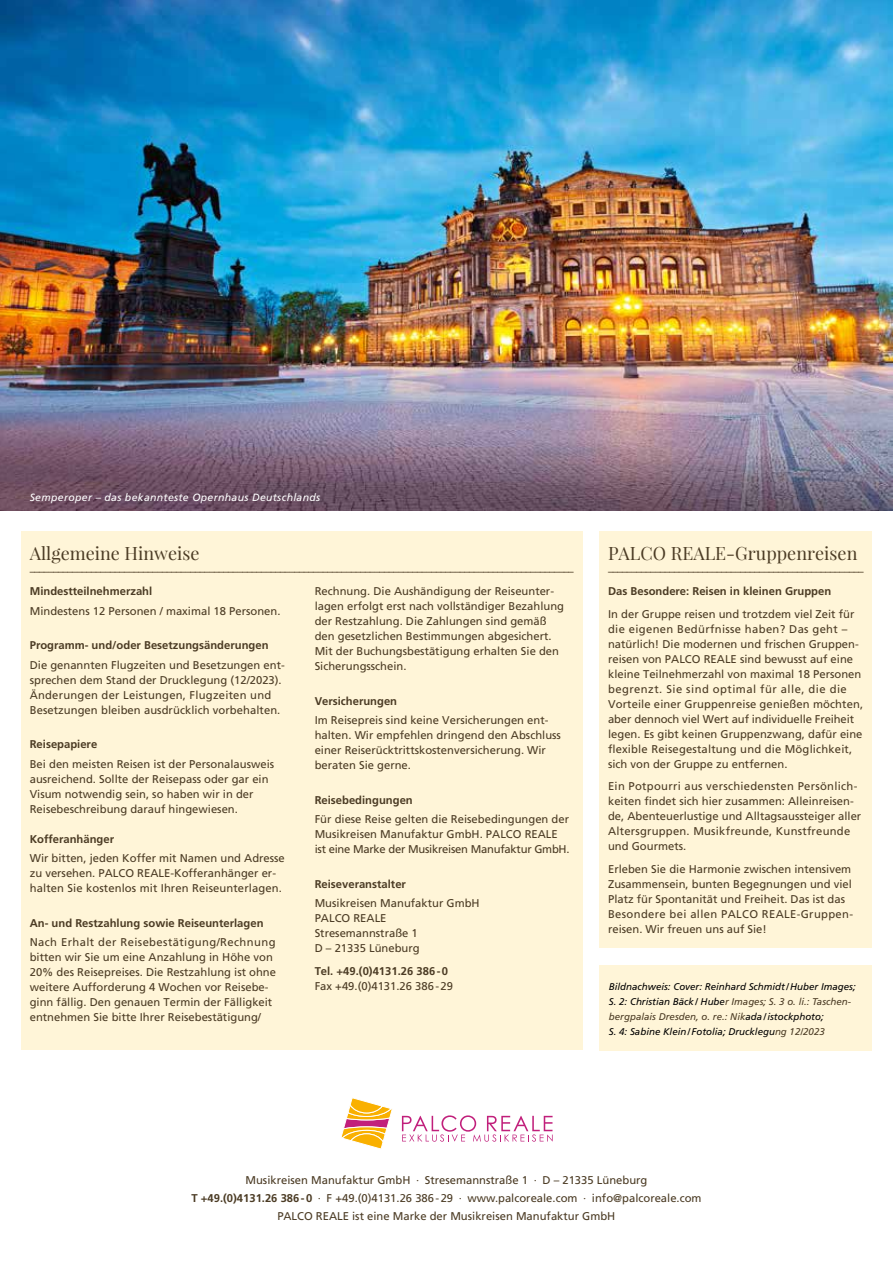
<style>
.page{position:relative;width:893px;height:1263px;background:#fff}
.page>*{position:absolute;margin:0;border:0;box-sizing:border-box;transform-origin:0 0}
.t1{font:18px "Playfair Display";color:#4b3b24}
.t2{font:11.25px/15px "Frutiger LT Std";color:#4b3b24}
.t3{font:700 11.25px "Frutiger LT Std";color:#4b3b24}
.t4{font:10.5px "Frutiger LT Std";color:#4b3b24}
.t5{font:italic 10.5px "Frutiger LT Std";letter-spacing:.03em;color:#fff}
.t6{font:italic 9.75px/15px "Frutiger LT Std";color:#000}
.s1{color:#4b3b24}
.s2{font-weight:700}
</style>
<div class="page">
<div style="left:600px;top:531px;width:272px;height:417px;background:#fff5d8"></div>
<div style="left:600px;top:965px;width:272px;height:85px;background:#fff5d8"></div>
<img style="left:0;top:0;width:893px;height:510px">
<svg style="left:341px;top:1097px;width:52px;height:52px"></svg>
<svg style="left:402px;top:1115px;width:151px;height:27px"></svg>
<div style="left:21px;top:531px;width:562px;height:519px;background:#fff5d8"></div>
<p class="t5" style="left:30px;top:491px;width:292px">Semperoper – das bekannteste Opernhaus Deutschlands</p>
<h1 class="t1" style="left:30px;top:541px;width:171px">Allgemeine Hinweise</h1>
<p class="t4" style="left:30px;top:565px;width:545px">–––––––––––––––––––––––––––––––––––––––––––––––––––––––––––––––––––––––––––––––––––––––––––––––––––––––––––––––––––</p>
<p class="t3" style="left:30px;top:585px;width:124px">Mindestteilnehmerzahl</p>
<p class="t2" style="left:30px;top:603px;width:252px">Mindestens 12 Personen / maximal 18 Personen.</p>
<p class="t3" style="left:30px;top:639px;width:240px">Programm- und/oder Besetzungsänderungen</p>
<p class="t2" style="left:30px;top:657px;width:257px">Die genannten Flugzeiten und Besetzungen ent&shy;sprechen dem Stand der Drucklegung (12/2023).<br>Änderungen der Leistungen, Flugzeiten und Besetzungen bleiben ausdrücklich vorbehalten.</p>
<p class="t3" style="left:30px;top:738px;width:69px">Reisepapiere</p>
<p class="t2" style="left:30px;top:756px;width:246px">Bei den meisten Reisen ist der Personalausweis ausreichend. Sollte der Reisepass oder gar ein Visum notwendig sein, so haben wir in der Reisebeschreibung darauf hingewiesen.</p>
<p class="t3" style="left:30px;top:832px;width:86px">Kofferanhänger</p>
<p class="t2" style="left:30px;top:851px;width:257px">Wir bitten, jeden Koffer mit Namen und Adresse zu versehen. PALCO REALE-Kofferanhänger er&shy;halten Sie kostenlos mit Ihren Reiseunterlagen.</p>
<p class="t3" style="left:30px;top:916px;width:235px">An- und Restzahlung sowie Reiseunterlagen</p>
<p class="t2" style="left:30px;top:935px;width:248px">Nach Erhalt der Reisebestätigung/Rechnung bitten wir Sie um eine Anzahlung in Höhe von 20% des Reisepreises. Die Restzahlung ist ohne weitere Aufforderung 4 Wochen vor Reisebe&shy;ginn fällig. Den genauen Termin der Fälligkeit entnehmen Sie bitte Ihrer Reisebestätigung/</p>
<p class="t2" style="left:315px;top:584px;width:251px">Rechnung. Die Aushändigung der Reiseunter&shy;lagen erfolgt erst nach vollständiger Bezahlung der Restzahlung. Die Zahlungen sind gemäß den gesetzlichen Bestimmungen abgesichert.<br>Mit der Buchungsbestätigung erhalten Sie den Sicherungsschein.</p>
<p class="t3" style="left:315px;top:694px;width:84px">Versicherungen</p>
<p class="t2" style="left:315px;top:713px;width:248px">Im Reisepreis sind keine Versicherungen ent&shy;halten. Wir empfehlen dringend den Abschluss einer Reiserücktrittskostenversicherung. Wir beraten Sie gerne.</p>
<p class="t3" style="left:315px;top:793px;width:100px">Reisebedingungen</p>
<p class="t2" style="left:315px;top:812px;width:256px">Für diese Reise gelten die Reisebedingungen der<br>Musikreisen Manufaktur GmbH. PALCO REALE ist eine Marke der Musikreisen Manufaktur GmbH.</p>
<p class="t3" style="left:315px;top:877px;width:93px">Reiseveranstalter</p>
<p class="t2" style="left:315px;top:896px;width:167px">Musikreisen Manufaktur GmbH<br>PALCO REALE<br>Stresemannstraße 1<br>D – 21335 Lüneburg</p>
<p class="t3" style="left:315px;top:964px;width:135px">Tel. +49.(0)4131.26 386-0</p>
<p class="t2" style="left:315px;top:978px;width:140px">Fax +49.(0)4131.26 386-29</p>
<h1 class="t1" style="left:608px;top:541px;width:251px">PALCO REALE-Gruppenreisen</h1>
<p class="t4" style="left:608px;top:565px;width:257px">––––––––––––––––––––––––––––––––––––––––––––––––––––––</p>
<p class="t3" style="left:608px;top:585px;width:225px">Das Besondere: Reisen in kleinen Gruppen</p>
<p class="t2" style="left:608px;top:606px;width:257px">In der Gruppe reisen und trotzdem viel Zeit für die eigenen Bedürfnisse haben? Das geht – natürlich! Die modernen und frischen Gruppen&shy;reisen von PALCO REALE sind bewusst auf eine kleine Teilnehmerzahl von maximal 18 Personen begrenzt. Sie sind optimal für alle, die die Vorteile einer Gruppenreise genießen möchten, aber dennoch viel Wert auf individuelle Freiheit legen. Es gibt keinen Gruppenzwang, dafür eine flexible Reisegestaltung und die Möglichkeit, sich von der Gruppe zu entfernen.</p>
<p class="t2" style="left:608px;top:779px;width:255px">Ein Potpourri aus verschiedensten Persönlich&shy;keiten findet sich hier zusammen: Alleinreisen&shy;de, Abenteuerlustige und Alltagsaussteiger aller Altersgruppen. Musikfreunde, Kunstfreunde und Gourmets.</p>
<p class="t2" style="left:608px;top:861px;width:246px">Erleben Sie die Harmonie zwischen intensivem Zusammensein, bunten Begegnungen und viel Platz für Spontanität und Freiheit. Das ist das Besondere bei allen PALCO REALE-Gruppen&shy;reisen. Wir freuen uns auf Sie!</p>
<p class="t6" style="left:609px;top:979px;width:248px">Bildnachweis: Cover: Reinhard Schmidt/Huber Images; S. 2: Christian Bäck/ Hube<span class="s1">r Images; S. 3 o. li.: Taschen&shy;bergpalais Dresden, o. re.: Nik</span>ada/istockphoto;<br>S. 4: Sabine Klein/Fotolia; Drucklegu<span class="s1">ng 12/2023</span></p>
<p class="t2" style="left:191px;top:1171px;width:512px;line-height:18px;text-align:center">Musikreisen Manufaktur GmbH · Stresemannstraße 1 · D – 21335 Lüneburg<br><span class="s2">T +49.(0)4131.26 386-0</span> · F +49.(0)4131.26 386-29 · www.palcoreale.com · info@palcoreale.com<br>PALCO REALE ist eine Marke der Musikreisen Manufaktur GmbH</p>
</div>
